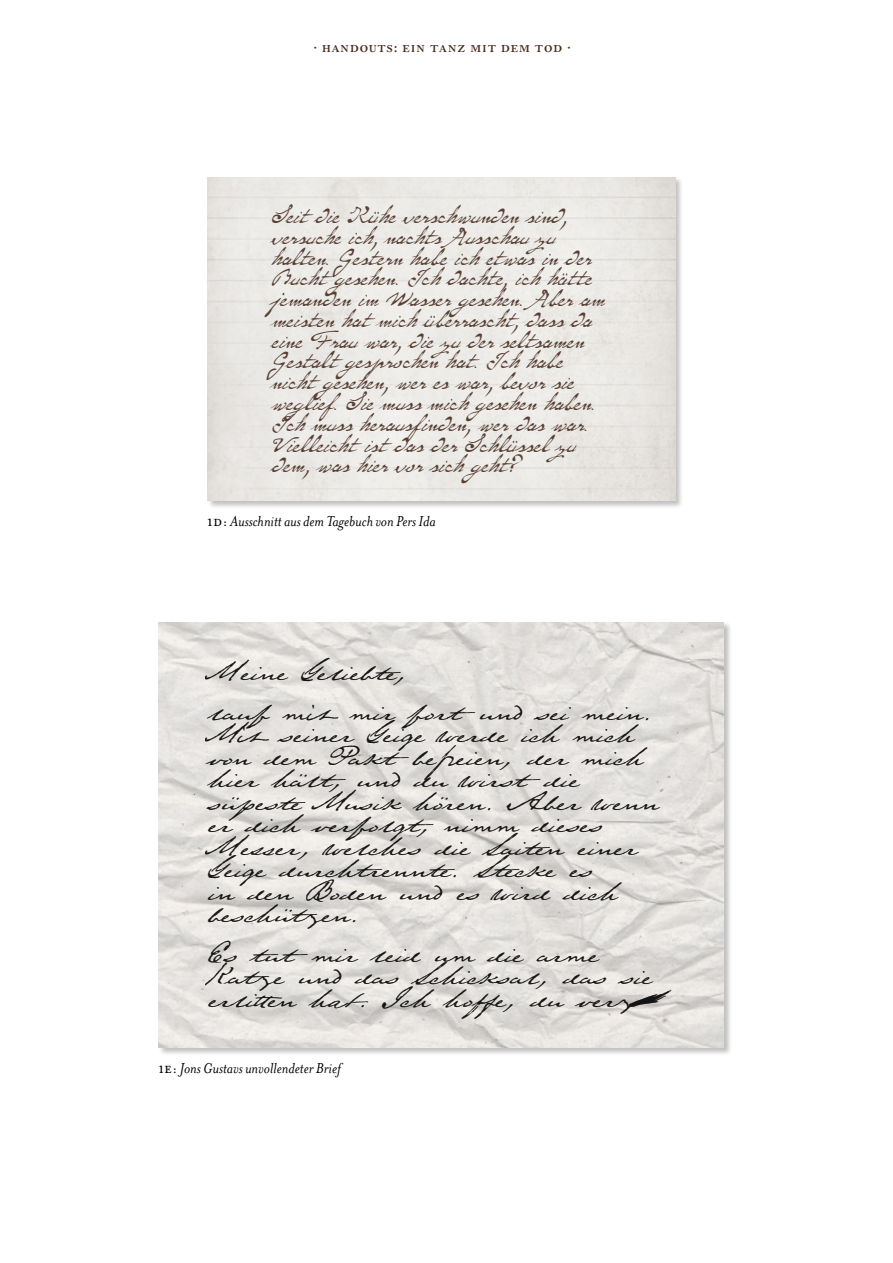
<style>
.page{position:relative;width:893px;height:1263px;background:#fff}
.page>*{position:absolute;margin:0;border:0;box-sizing:border-box;transform-origin:0 0}
.t1{font:33px/39.5px "Texas Hero";color:#000}
.t2{font:30px "P22 Monet";color:#482c1f}
.Text_w_o_indent{font:italic 16.5px "Mrs Eaves OT";color:#000}
.Running_header{font:600 16.5px "Bell MT Std";letter-spacing:.05em;color:#482c1f}
.s1{font-style:normal}
.s2{font-size:19.5px}
</style>
<div class="page">
<div style="left:158px;top:622px;width:575px;height:434px;background:#000;opacity:.25"></div>
<img style="left:158px;top:622px;width:566px;height:425px">
<div style="left:207px;top:177px;width:477px;height:332px;background:#000;opacity:.25"></div>
<img style="left:207px;top:177px;width:468px;height:323px">
<p class="Running_header" style="left:314px;top:37px;width:259px">· Handouts: Ein Tanz mit dem Tod ·</p>
<p class="t2" style="left:271px;top:202px;width:297px">Seit die Kühe verschwunden sind,</p>
<p class="t2" style="left:271px;top:222px;width:285px">versuche ich, nachts Ausschau zu</p>
<p class="t2" style="left:271px;top:243px;width:322px">halten. Gestern habe ich etwas in der</p>
<p class="t2" style="left:271px;top:264px;width:322px">Bucht gesehen. Ich dachte, ich hätte</p>
<p class="t2" style="left:271px;top:285px;width:335px">jemanden im Wasser gesehen. Aber am</p>
<p class="t2" style="left:271px;top:305px;width:322px">meisten hat mich überrascht, dass da</p>
<p class="t2" style="left:271px;top:326px;width:314px">eine Frau war, die zu der seltsamen</p>
<p class="t2" style="left:271px;top:347px;width:293px">Gestalt gesprochen hat. Ich habe</p>
<p class="t2" style="left:271px;top:368px;width:304px">nicht gesehen, wer es war, bevor sie</p>
<p class="t2" style="left:271px;top:388px;width:329px">weglief. Sie muss mich gesehen haben.</p>
<p class="t2" style="left:271px;top:409px;width:322px">Ich muss herausfinden, wer das war.</p>
<p class="t2" style="left:271px;top:430px;width:306px">Vielleicht ist das der Schlüssel zu</p>
<p class="t2" style="left:271px;top:451px;width:249px">dem, was hier vor sich geht?</p>
<p class="Text_w_o_indent" style="left:207px;top:512px;width:230px"><span class="s1">1D:</span> Ausschnitt aus dem Tagebuch von Pers Ida</p>
<p class="t1" style="left:207px;top:648px;width:453px">M eine Geliebte,<br>lauf mit mir fort und s ei mein.</p>
<p class="t1" style="left:207px;top:710px;width:428px">Mit s einer Geige werde ich mich</p>
<p class="t1" style="left:207px;top:733px;width:436px">von dem Pakt befreien, der mich</p>
<p class="t1" style="left:207px;top:755px;width:378px">hier hält, und du wirst die</p>
<p class="t1" style="left:207px;top:778px;width:457px">süß este Musik hören. Aber wenn</p>
<p class="t1" style="left:207px;top:800px;width:401px">er dich verfolgt, nimm dieses</p>
<p class="t1" style="left:207px;top:823px;width:436px">M esser, welches die Saiten einer</p>
<p class="t1" style="left:250px;top:823px;width:31px">s</p>
<p class="t1" style="left:207px;top:845px;width:391px">Geige durchtrennte. Stecke es</p>
<p class="t1" style="left:207px;top:868px;width:411px">in den Boden und es wird dich</p>
<p class="t1" style="left:207px;top:890px;width:397px">beschützen.<br>Es tut mir leid um die arme</p>
<p class="t1" style="left:207px;top:952px;width:451px">Katze und das Schicksal, das s ie</p>
<p class="t1" style="left:207px;top:975px;width:471px">erlitten hat. Ich hoffe, du verz<span class="s2">•</span></p>
<p class="t1" style="left:253px;top:975px;width:32px">t</p>
<p class="t1" style="left:472px;top:975px;width:40px">f</p>
<p class="Text_w_o_indent" style="left:158px;top:1059px;width:184px"><span class="s1">1E:</span> Jons Gustavs unvollendeter Brief</p>
</div>
